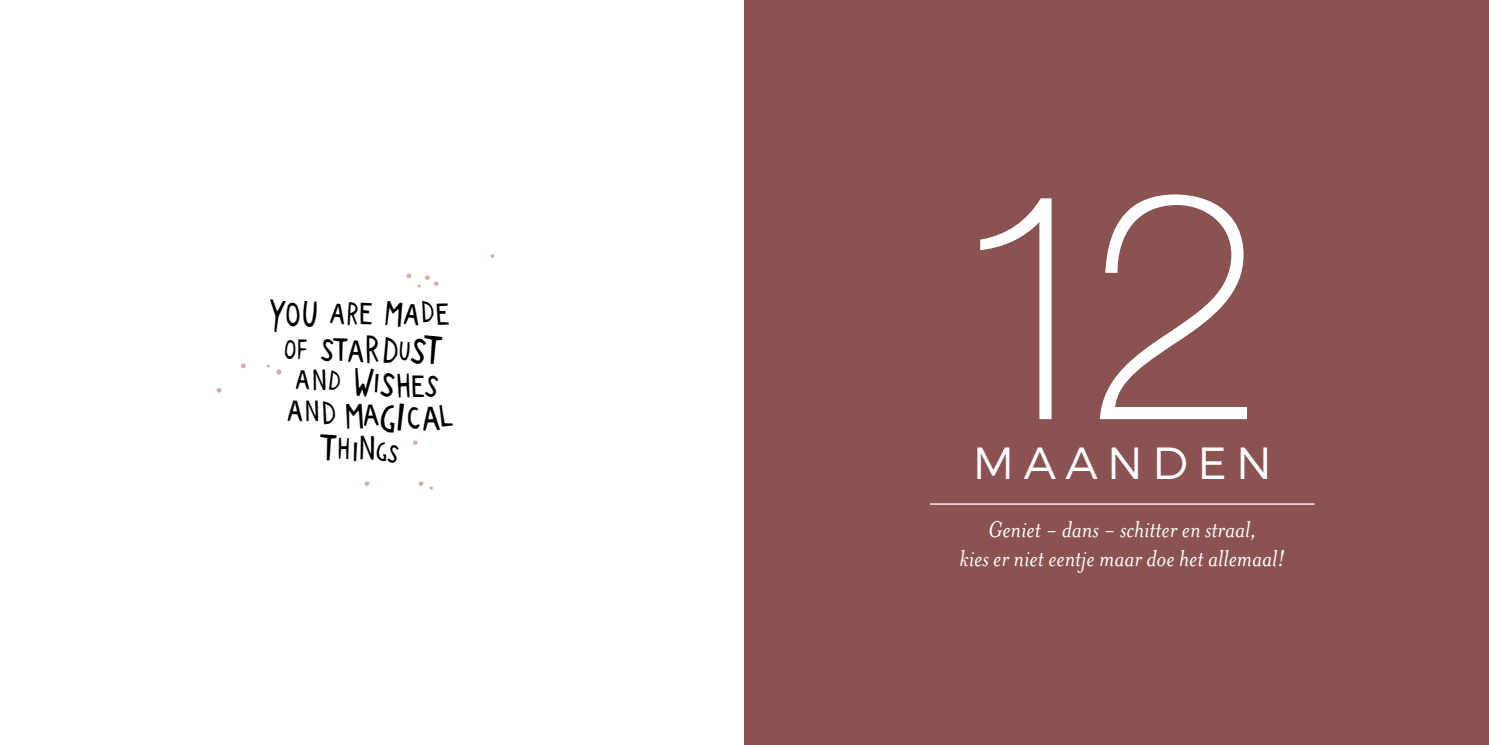
<style>
.page{position:relative;width:1489px;height:745px;background:#fff}
.page>*{position:absolute;margin:0;border:0;box-sizing:border-box;transform-origin:0 0}
.t1{font:100 319.75px "Helvetica Neue LT Std";color:#fff}
.t2{font:300 45px "Montserrat";letter-spacing:.21em;color:#fff}
.t3{font:44px/43.4px "Paper Cuts";color:#d1b0a5;text-align:center}
.t4{font:34.12px "Paper Cuts";color:#000}
.t5{font:32.5px "Paper Cuts";color:#000}
.t6{font:32.12px "Paper Cuts";color:#000}
.t7{font:29.88px "Paper Cuts";color:#000}
.t8{font:italic 26.25px/28.2px "Mrs Eaves OT";color:#fff;text-align:center}
.s1{font-size:46.38px}
.s2{font-size:34.5px}
.s3{font-size:28.88px}
.s4{font-size:28.25px}
.s5{font-size:24.38px}
.s6{font-size:31.62px}
.s7{font-size:24.12px}
.s8{font-size:30.88px}
</style>
<div class="page">
<div style="left:744px;top:0;width:744px;height:744px;background:#8b5252"></div>
<hr style="left:929px;top:503px;width:385px;height:1px;background:#fff">
<p class="t5" style="left:285px;top:292px;width:18px">O</p>
<h3 class="t3" style="left:410px;top:243px;width:38px;rotate:8deg"><span class="s1">.</span><sub>.</sub>..</h3>
<p class="t7" style="left:321px;top:330px;width:61px;rotate:2deg">STA<span class="s2">R</span></p>
<p class="t6" style="left:396px;top:364px;width:31px">H<span class="s3">E</span></p>
<h3 class="t4" style="left:320px;top:423px;width:72px;rotate:4deg">T<span class="s4">H</span><span class="s5">I</span><span class="s6">N</span><span class="s7">G</span></h3>
<h3 class="t3" style="left:375px;top:402px;width:72px;rotate:8deg">.<br>. .<span class="s8">.</span></h3>
<h1 class="t1" style="left:945px;top:122px;width:319px">12</h1>
<h2 class="t2" style="left:972px;top:435px;width:300px">MAANDEN</h2>
<p class="t8" style="left:959px;top:515px;width:327px">Geniet - dans - schitter en straal,<br>kies er niet eentje maar doe het allemaal!</p>
</div>
